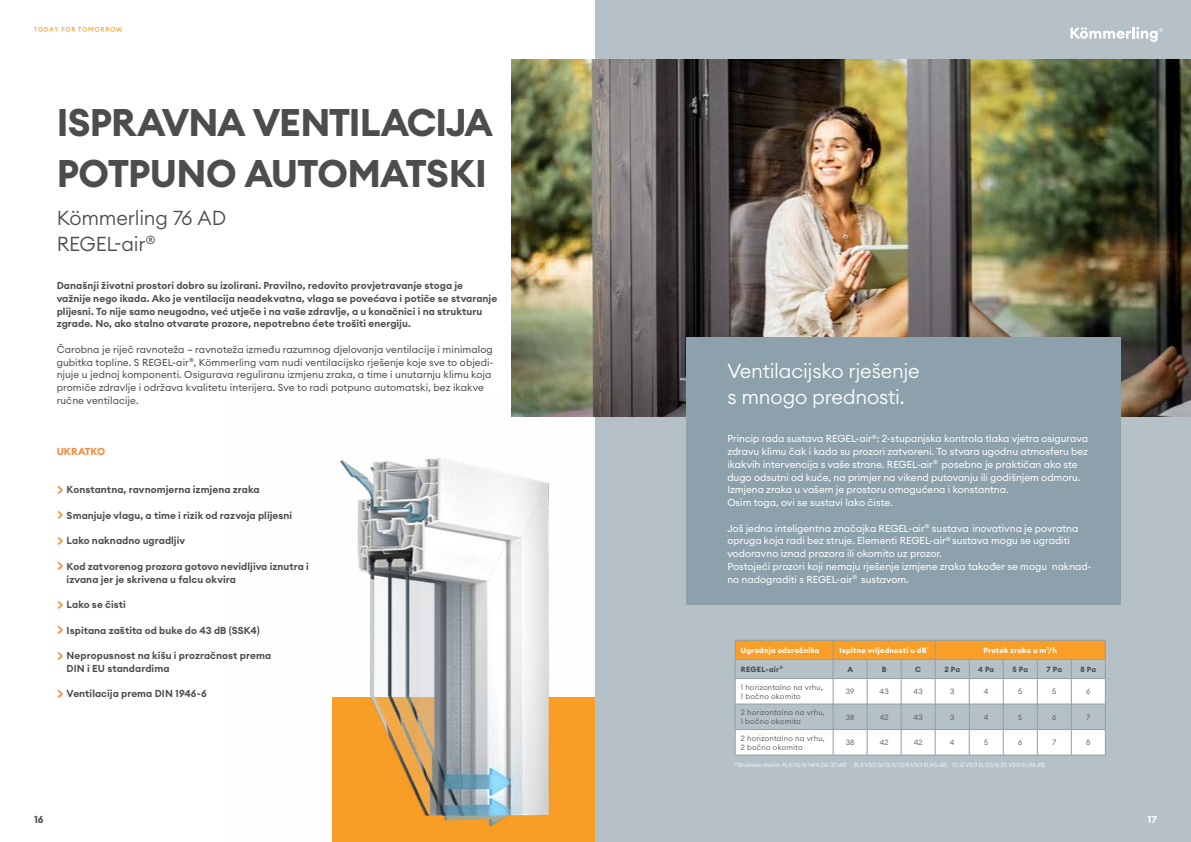
<style>
.page{position:relative;width:1191px;height:842px;background:#fff}
.page>*{position:absolute;margin:0;border:0;box-sizing:border-box;transform-origin:0 0}
.t1{font:700 38px/51px "Euclid Circular A";letter-spacing:-.03em;color:#4d4d4f}
.t2{font:300 20px/25.5px "Euclid Circular A";letter-spacing:-.01em;color:#fff}
.t3{font:300 20px/25.5px "Euclid Circular A";letter-spacing:-.015em;color:#4d4d4f}
.t4{font:10px/12.8px "Euclid Circular A";letter-spacing:-.005em;color:#fff}
.t5{font:600 10px/12.8px "Euclid Circular A";letter-spacing:.005em;color:#4d4d4f}
.t6{font:10px/12.8px "Euclid Circular A";letter-spacing:.005em;color:#4d4d4f}
.t7{font:700 10px "Euclid Circular A";letter-spacing:-.005em;color:#f68b3d}
.t8{font:700 10px "Euclid Circular A";color:#4d4d4f}
.t9{font:700 10px "Euclid Circular A";color:#fff}
.t10{font:300 7.5px/9px "Euclid Circular A";letter-spacing:.025em;color:#4d4d4f}
.t11{font:700 7.5px "Euclid Circular A";letter-spacing:.025em;color:#fff}
.t12{font:700 7.5px "Euclid Circular A";letter-spacing:.025em;color:#4d4d4f}
.t13{font:300 6px "Euclid Circular A";color:#fff;scale:.95 1}
.s1{font-size:14px;color:#f68b3d}
</style>
<div class="page">
<div style="left:595px;top:0;width:596px;height:842px;background:#b5c0c7"></div>
<img style="left:511px;top:60px;width:680px;height:357px">
<div style="left:686px;top:337px;width:434px;height:268px;background:#8ca1ab"></div>
<img style="left:332px;top:391px;width:354px;height:451px">
<svg style="left:735px;top:640px;width:371px;height:115px"></svg>
<hr style="left:735px;top:755px;width:98px;height:1px;background:#8ca1ab">
<hr style="left:833px;top:755px;width:34px;height:1px;background:#8ca1ab">
<hr style="left:867px;top:755px;width:34px;height:1px;background:#8ca1ab">
<hr style="left:901px;top:755px;width:34px;height:1px;background:#8ca1ab">
<hr style="left:935px;top:755px;width:34px;height:1px;background:#8ca1ab">
<hr style="left:969px;top:755px;width:34px;height:1px;background:#8ca1ab">
<hr style="left:1003px;top:755px;width:34px;height:1px;background:#8ca1ab">
<hr style="left:1037px;top:755px;width:34px;height:1px;background:#8ca1ab">
<hr style="left:1071px;top:755px;width:34px;height:1px;background:#8ca1ab">
<svg style="left:34px;top:27px;width:88px;height:5px"></svg>
<svg style="left:1070px;top:27px;width:92px;height:15px"></svg>
<h1 class="t1" style="left:57px;top:98px;width:438px">ISPRAVNA VENTILACIJA<br>POTPUNO AUTOMATSKI</h1>
<h2 class="t3" style="left:57px;top:205px;width:171px">Kömmerling 76 AD<br>REGEL-air<sup>®</sup></h2>
<p class="t5" style="left:57px;top:279px;width:442px">Današnji životni prostori dobro su izolirani. Pravilno, redovito provjetravanje stoga je važnije nego ikada. Ako je ventilacija neadekvatna, vlaga se povećava i potiče se stvaranje plijesni. To nije samo neugodno, već utječe i na vaše zdravlje, a u konačnici i na strukturu zgrade. No, ako stalno otvarate prozore, nepotrebno ćete trošiti energiju.</p>
<p class="t6" style="left:57px;top:343px;width:438px">Čarobna je riječ ravnoteža – ravnoteža između razumnog djelovanja ventilacije i minimalog gubitka topline. S REGEL-air<sup>®</sup>, Kömmerling vam nudi ventilacijsko rješenje koje sve to objedi&shy;njuje u jednoj komponenti. Osigurava reguliranu izmjenu zraka, a time i unutarnju klimu koja promiče zdravlje i održava kvalitetu interijera. Sve to radi potpuno automatski, bez ikakve ručne ventilacije.</p>
<p class="t7" style="left:57px;top:445px;width:50px">UKRATKO</p>
<p class="t5" style="left:57px;top:483px;width:204px"><span class="s1">&gt;</span> Konstantna, ravnomjerna izmjena zraka</p>
<p class="t5" style="left:57px;top:509px;width:237px"><span class="s1">&gt;</span> Smanjuje vlagu, a time i rizik od razvoja plijesni</p>
<p class="t5" style="left:57px;top:534px;width:130px"><span class="s1">&gt;</span> Lako naknadno ugradljiv</p>
<p class="t5" style="left:67px;top:560px;width:244px;text-indent:-10px"><span class="s1">&gt;</span> Kod zatvorenog prozora gotovo nevidljiva iznutra i izvana jer je skrivena u falcu okvira</p>
<p class="t5" style="left:57px;top:598px;width:71px"><span class="s1">&gt;</span> Lako se čisti</p>
<p class="t5" style="left:57px;top:624px;width:204px"><span class="s1">&gt;</span> Ispitana zaštita od buke do 43 dB (SSK4)</p>
<p class="t5" style="left:67px;top:649px;width:206px;text-indent:-10px"><span class="s1">&gt;</span> Nepropusnost na kišu i prozračnost prema<br>DIN i EU standardima</p>
<p class="t5" style="left:57px;top:687px;width:152px"><span class="s1">&gt;</span> Ventilacija prema DIN 1946-6</p>
<h2 class="t2" style="left:727px;top:358px;width:194px">Ventilacijsko rješenje s mnogo prednosti.</h2>
<p class="t4" style="left:727px;top:432px;width:362px">Princip rada sustava REGEL-air<sup>®</sup>: 2-stupanjska kontrola tlaka vjetra osigurava zdravu klimu čak i kada su prozori zatvoreni. To stvara ugodnu atmosferu bez ikakvih intervencija s vaše strane. REGEL-air<sup>®</sup> posebno je praktičan ako ste dugo odsutni od kuće, na primjer na vikend putovanju ili godišnjem odmoru.<br>Izmjena zraka u vašem je prostoru omogućena i konstantna.<br>Osim toga, ovi se sustavi lako čiste.</p>
<p class="t4" style="left:727px;top:521px;width:366px">Još jedna inteligentna značajka REGEL-air<sup>®</sup> sustava inovativna je povratna opruga koja radi bez struje. Elementi REGEL-air<sup>®</sup> sustava mogu se ugraditi vodoravno iznad prozora ili okomito uz prozor.<br>Postojeći prozori koji nemaju rješenje izmjene zraka također se mogu naknad&shy;no nadograditi s REGEL-air<sup>®</sup> sustavom.</p>
<p class="t11" style="left:741px;top:645px;width:80px">Ugradnja odzračnika</p>
<p class="t11" style="left:839px;top:645px;width:91px">Ispitne vrijednosti u dB<sup>*</sup></p>
<p class="t11" style="left:983px;top:645px;width:75px">Protok zraka u m<sup>3</sup>/h</p>
<p class="t12" style="left:741px;top:664px;width:44px">REGEL-air<sup>®</sup></p>
<p class="t12" style="left:847px;top:664px;width:7px">A</p>
<p class="t12" style="left:881px;top:664px;width:6px">B</p>
<p class="t12" style="left:915px;top:664px;width:7px">C</p>
<p class="t12" style="left:944px;top:664px;width:17px">2 Pa</p>
<p class="t12" style="left:978px;top:664px;width:17px">4 Pa</p>
<p class="t12" style="left:1012px;top:664px;width:17px">5 Pa</p>
<p class="t12" style="left:1046px;top:664px;width:17px">7 Pa</p>
<p class="t12" style="left:1080px;top:664px;width:17px">8 Pa</p>
<p class="t10" style="left:741px;top:682px;width:84px">1 horizontalno na vrhu,<br>1 bočno okomito</p>
<p class="t10" style="left:845px;top:687px;width:10px">39</p>
<p class="t10" style="left:879px;top:687px;width:11px">43</p>
<p class="t10" style="left:913px;top:687px;width:11px">43</p>
<p class="t10" style="left:950px;top:687px;width:6px">3</p>
<p class="t10" style="left:984px;top:687px;width:6px">4</p>
<p class="t10" style="left:1018px;top:687px;width:6px">5</p>
<p class="t10" style="left:1052px;top:687px;width:6px">5</p>
<p class="t10" style="left:1086px;top:687px;width:6px">6</p>
<p class="t10" style="left:741px;top:708px;width:85px">2 horizontalno na vrhu,<br>1 bočno okomito</p>
<p class="t10" style="left:845px;top:712px;width:10px">38</p>
<p class="t10" style="left:879px;top:712px;width:10px">42</p>
<p class="t10" style="left:913px;top:712px;width:11px">43</p>
<p class="t10" style="left:950px;top:712px;width:6px">3</p>
<p class="t10" style="left:984px;top:712px;width:6px">4</p>
<p class="t10" style="left:1018px;top:712px;width:6px">5</p>
<p class="t10" style="left:1052px;top:712px;width:6px">6</p>
<p class="t10" style="left:1086px;top:712px;width:5px">7</p>
<p class="t10" style="left:741px;top:733px;width:85px">2 horizontalno na vrhu,<br>2 bočno okomito</p>
<p class="t10" style="left:845px;top:738px;width:10px">38</p>
<p class="t10" style="left:879px;top:738px;width:10px">42</p>
<p class="t10" style="left:913px;top:738px;width:10px">42</p>
<p class="t10" style="left:950px;top:738px;width:6px">4</p>
<p class="t10" style="left:984px;top:738px;width:6px">5</p>
<p class="t10" style="left:1018px;top:738px;width:6px">6</p>
<p class="t10" style="left:1052px;top:738px;width:5px">7</p>
<p class="t10" style="left:1086px;top:738px;width:6px">8</p>
<p class="t13" style="left:735px;top:761px;width:119px">*Struktura stakla: A) 6/16/4/14/4 (36-37 dB)</p>
<p class="t13" style="left:854px;top:761px;width:203px">B) 8 VSG SI/12/6/12/8 VSG SI (45 dB) C) 12 VSG SI/20/8/20 VSG SI (48 dB)</p>
<p class="t8" style="left:34px;top:813px;width:11px">16</p>
<p class="t9" style="left:1147px;top:813px;width:11px">17</p>
</div>
